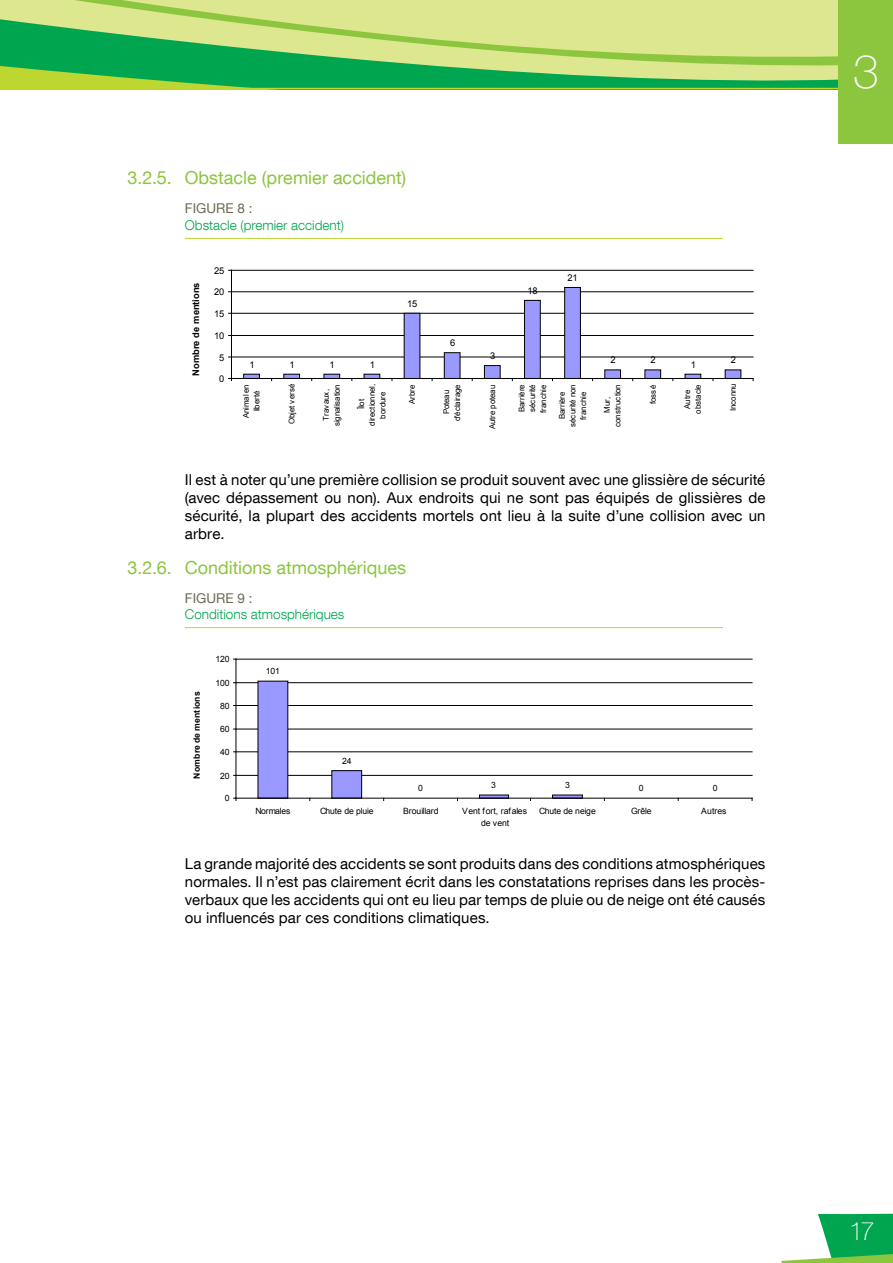
<style>
.page{position:relative;width:893px;height:1263px;background:#fff}
.page>*{position:absolute;margin:0;border:0;box-sizing:border-box;transform-origin:0 0}
.t1{font:100 46.5px "Helvetica Neue LT Com";color:#fff}
.t2{font:100 25.5px "Helvetica Neue LT Com";color:#fff}
.Niveau3_nummering{font:18px "Helvetica Neue LT Com";color:#8bc63e}
.basistekst{font:15px/18px "Helvetica Neue LT Com";letter-spacing:.005em;color:#000;text-align:justify}
.Figuurnummering_FR{font:300 13.5px/16.2px "Helvetica Neue LT Com";color:#00a54f}
.t3{font:9.3px "Arial";letter-spacing:-.02em;color:#000}
.t4{font:700 9.3px "Arial";letter-spacing:.005em;color:#000}
.t5{font:8.7px/11.9px "Arial";letter-spacing:-.01em;color:#000;text-align:center}
.t6{font:700 8.7px "Arial";letter-spacing:.025em;color:#000}
.t7{font:7.95px/10.8px "Arial";letter-spacing:-.01em;color:#000;text-align:center}
.t8{font:7.95px "Arial";letter-spacing:.015em;color:#000}
.s1{font-weight:400;color:#6d6b54}
</style>
<div class="page">
<svg style="left:781px;top:1213px;width:112px;height:50px"></svg>
<svg style="left:0;top:69px;width:839px;height:19px;background:#49b955"></svg>
<svg style="left:0;top:0;width:839px;height:69px;background:#acd77c"></svg>
<hr style="left:0;top:88px;width:893px;height:1px;background:#bed630">
<div style="left:839px;top:0;width:54px;height:144px;background:#8bc63e"></div>
<hr style="left:185px;top:238px;width:538px;height:1px;background:#bed630">
<hr style="left:185px;top:627px;width:538px;height:1px;background:#bed630">
<hr style="left:231px;top:357px;width:522px;height:1px;background:#000">
<hr style="left:231px;top:335px;width:522px;height:1px;background:#000">
<hr style="left:231px;top:313px;width:522px;height:1px;background:#000">
<hr style="left:231px;top:291px;width:522px;height:1px;background:#000">
<hr style="left:231px;top:270px;width:522px;height:1px;background:#000">
<div style="left:404px;top:313px;width:16px;height:65px;background:#99f"></div>
<div style="left:444px;top:353px;width:16px;height:25px;background:#99f"></div>
<div style="left:444px;top:352px;width:16px;height:26px;border:1px solid #000"></div>
<div style="left:484px;top:366px;width:16px;height:12px;background:#99f"></div>
<div style="left:484px;top:365px;width:16px;height:13px;border:1px solid #000"></div>
<div style="left:524px;top:300px;width:16px;height:78px;background:#99f"></div>
<div style="left:524px;top:300px;width:17px;height:78px;border:1px solid #000"></div>
<div style="left:565px;top:287px;width:15px;height:91px;background:#99f"></div>
<div style="left:564px;top:287px;width:17px;height:91px;border:1px solid #000"></div>
<div style="left:605px;top:370px;width:15px;height:8px;background:#99f"></div>
<div style="left:645px;top:370px;width:16px;height:8px;background:#99f"></div>
<div style="left:725px;top:370px;width:16px;height:8px;background:#99f"></div>
<hr style="left:231px;top:270px;width:1px;height:108px;background:#000">
<hr style="left:231px;top:378px;width:522px;height:1px;background:#000">
<hr style="left:236px;top:775px;width:516px;height:1px;background:#000">
<hr style="left:236px;top:751px;width:516px;height:1px;background:#000">
<hr style="left:236px;top:729px;width:516px;height:1px;background:#000">
<hr style="left:236px;top:705px;width:516px;height:1px;background:#000">
<hr style="left:236px;top:682px;width:516px;height:1px;background:#000">
<hr style="left:236px;top:659px;width:516px;height:1px;background:#000">
<div style="left:258px;top:681px;width:30px;height:117px;background:#99f"></div>
<div style="left:332px;top:771px;width:30px;height:27px;background:#99f"></div>
<div style="left:331px;top:770px;width:31px;height:28px;border:1px solid #000"></div>
<hr style="left:236px;top:659px;width:1px;height:139px;background:#000">
<hr style="left:236px;top:798px;width:516px;height:1px;background:#000">
<p class="Niveau3_nummering" style="left:128px;top:167px;width:280px">3.2.5. Obstacle (premier accident)</p>
<p class="Figuurnummering_FR" style="left:185px;top:200px;width:161px"><span class="s1">FIGURE 8 :<br></span>Obstacle (premier accident)</p>
<p class="t4" style="left:190px;top:376px;width:95px;rotate:-90deg">Nombre de mentions</p>
<p class="t3" style="left:214px;top:264px;width:12px">25</p>
<p class="t3" style="left:214px;top:286px;width:12px">20</p>
<p class="t3" style="left:214px;top:307px;width:12px">15</p>
<p class="t3" style="left:214px;top:330px;width:12px">10</p>
<p class="t3" style="left:219px;top:351px;width:7px">5</p>
<p class="t3" style="left:219px;top:373px;width:7px">0</p>
<p class="t3" style="left:249px;top:358px;width:7px">1</p>
<p class="t3" style="left:290px;top:358px;width:7px">1</p>
<p class="t3" style="left:330px;top:358px;width:7px">1</p>
<p class="t3" style="left:370px;top:358px;width:7px">1</p>
<p class="t3" style="left:407px;top:297px;width:12px">15</p>
<p class="t3" style="left:450px;top:337px;width:7px">6</p>
<p class="t3" style="left:490px;top:350px;width:7px">3</p>
<p class="t3" style="left:527px;top:285px;width:12px">18</p>
<p class="t3" style="left:567px;top:272px;width:12px">21</p>
<p class="t3" style="left:610px;top:354px;width:7px">2</p>
<p class="t3" style="left:651px;top:354px;width:7px">2</p>
<p class="t3" style="left:691px;top:358px;width:7px">1</p>
<p class="t3" style="left:731px;top:354px;width:7px">2</p>
<p class="t7" style="left:241px;top:418px;width:35px;rotate:-90deg">Animal en liberté</p>
<p class="t8" style="left:287px;top:424px;width:42px;rotate:-90deg">Objet versé</p>
<p class="t7" style="left:321px;top:426px;width:44px;rotate:-90deg">Travaux, signalisation</p>
<p class="t7" style="left:356px;top:426px;width:43px;rotate:-90deg">Îlot directionnel, bordure</p>
<p class="t7" style="left:407px;top:404px;width:21px;rotate:-90deg">Arbre</p>
<p class="t7" style="left:441px;top:421px;width:39px;rotate:-90deg">Poteau d'éclairage</p>
<p class="t7" style="left:487px;top:429px;width:46px;rotate:-90deg">Autre poteau</p>
<p class="t7" style="left:516px;top:413px;width:30px;text-align:justify;rotate:-90deg">Barrière sécurité franchie</p>
<p class="t7" style="left:557px;top:427px;width:45px;rotate:-90deg">Barrière sécurité non franchie</p>
<p class="t7" style="left:602px;top:427px;width:45px;rotate:-90deg">Mur, construction</p>
<p class="t7" style="left:648px;top:404px;width:21px;rotate:-90deg">fossé</p>
<p class="t7" style="left:682px;top:414px;width:31px;rotate:-90deg">Autre obstacle</p>
<p class="t7" style="left:728px;top:411px;width:30px;rotate:-90deg">Inconnu</p>
<p class="basistekst" style="left:185px;top:470px;width:582px">Il est à noter qu’une première collision se produit souvent avec une glissière de sécurité (avec dépassement ou non). Aux endroits qui ne sont pas équipés de glissières de sécurité, la plupart des accidents mortels ont lieu à la suite d’une collision avec un arbre.</p>
<p class="Niveau3_nummering" style="left:128px;top:556px;width:280px">3.2.6. Conditions atmosphériques</p>
<p class="Figuurnummering_FR" style="left:185px;top:589px;width:161px"><span class="s1">FIGURE 9 :<br></span>Conditions atmosphériques</p>
<p class="t6" style="left:191px;top:778px;width:89px;rotate:-90deg">Nombre de mentions</p>
<p class="t5" style="left:216px;top:653px;width:16px">120</p>
<p class="t5" style="left:216px;top:677px;width:16px">100</p>
<p class="t5" style="left:220px;top:700px;width:11px">80</p>
<p class="t5" style="left:220px;top:723px;width:11px">60</p>
<p class="t5" style="left:220px;top:746px;width:11px">40</p>
<p class="t5" style="left:220px;top:770px;width:11px">20</p>
<p class="t5" style="left:225px;top:792px;width:6px">0</p>
<p class="t5" style="left:266px;top:665px;width:16px">101</p>
<p class="t5" style="left:342px;top:755px;width:11px">24</p>
<p class="t5" style="left:418px;top:782px;width:6px">0</p>
<p class="t5" style="left:491px;top:779px;width:6px">3</p>
<p class="t5" style="left:565px;top:779px;width:6px">3</p>
<p class="t5" style="left:639px;top:782px;width:6px">0</p>
<p class="t5" style="left:713px;top:782px;width:6px">0</p>
<p class="t5" style="left:256px;top:805px;width:36px">Normales</p>
<p class="t5" style="left:320px;top:805px;width:55px">Chute de pluie</p>
<p class="t5" style="left:403px;top:805px;width:37px">Brouillard</p>
<p class="t5" style="left:462px;top:805px;width:66px">Vent fort, rafales de vent</p>
<p class="t5" style="left:539px;top:805px;width:58px">Chute de neige</p>
<p class="t5" style="left:631px;top:805px;width:22px">Grêle</p>
<p class="t5" style="left:701px;top:805px;width:27px">Autres</p>
<p class="basistekst" style="left:185px;top:855px;width:582px">La grande majorité des accidents se sont produits dans des conditions atmosphériques normales. Il n’est pas clairement écrit dans les constatations reprises dans les procès&shy;verbaux que les accidents qui ont eu lieu par temps de pluie ou de neige ont été causés ou influencés par ces conditions climatiques.</p>
<h1 class="t1" style="left:853px;top:44px;width:27px">3</h1>
<h2 class="t2" style="left:849px;top:1216px;width:27px">17</h2>
</div>
